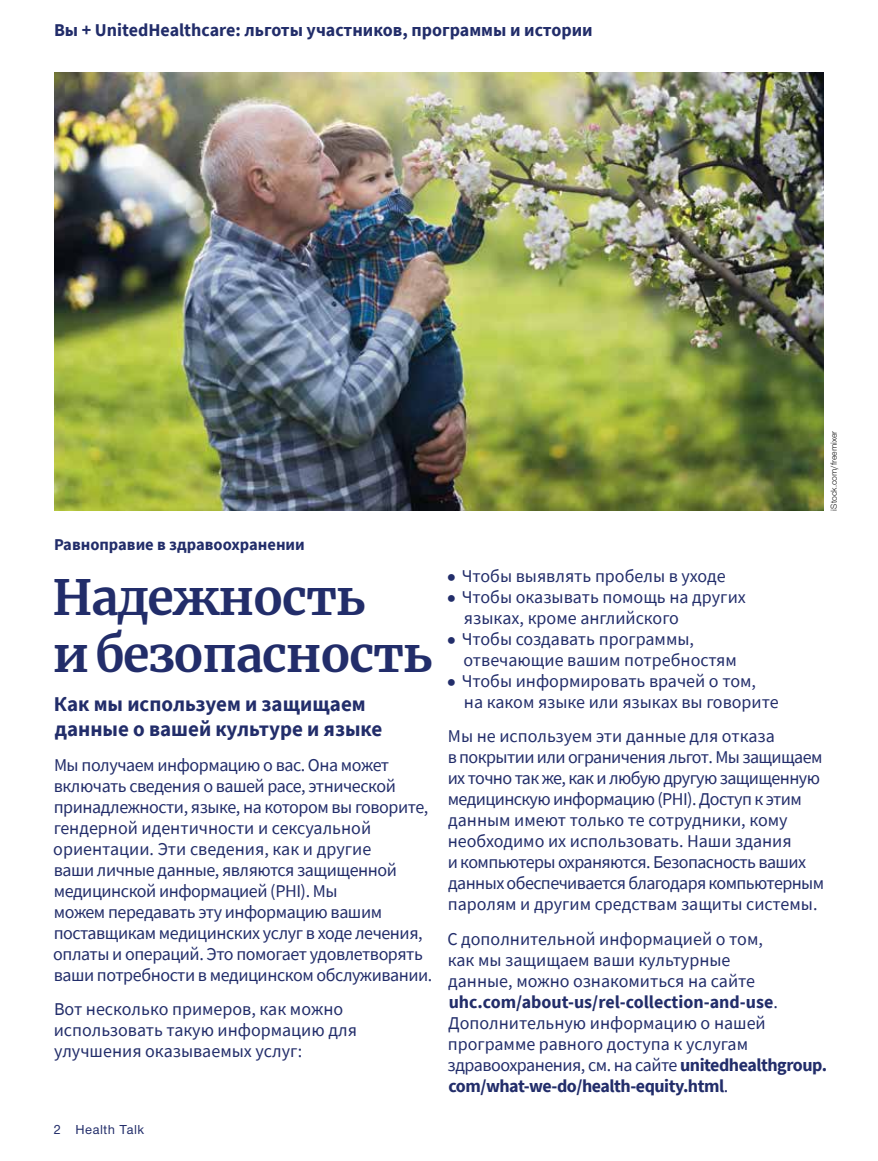
<style>
.page{position:relative;width:878px;height:1161px;background:#fff}
.page>*{position:absolute;margin:0;border:0;box-sizing:border-box;transform-origin:0 0}
.Hed_serif_primary_AM{font:700 48px/57px "Merriweather";letter-spacing:-.025em;color:#222d6a}
.Deck_AMC{font:700 21px/25.2px "Source Sans Pro";color:#222d6a}
.Sans_no_indent_AMC{font:18px/21px "Source Sans Pro";letter-spacing:-.015em;color:#222d6a}
.Sans_no_indent_AMC-2{font:18px/21px "Source Sans Pro";letter-spacing:-.035em;color:#222d6a}
.t1{font:700 18px "Source Sans Pro";color:#222d6a}
.t2{font:700 16.5px "Source Sans Pro";color:#222d6a}
.Folio_V_AMC{font:500 13.5px "UHC Sans";letter-spacing:.04em;color:#222d6a}
.Legal_language_AMC{font:9px "UHC Sans";color:#121212}
.s1{font-weight:700}
</style>
<div class="page">
<img style="left:54px;top:73px;width:770px;height:438px">
<p class="t1" style="left:54px;top:18px;width:540px">Вы + UnitedHealthcare: льготы участников, программы и истории</p>
<p class="t2" style="left:54px;top:533px;width:252px">Равноправие в здравоохранении</p>
<p class="Legal_language_AMC" style="left:827px;top:511px;width:81px;rotate:-90deg">iStock.com/freemixer</p>
<p class="Hed_serif_primary_AM" style="left:52px;top:568px;width:381px">Надежность<br>и безопасность</p>
<p class="Deck_AMC" style="left:54px;top:691px;width:330px">Как мы используем и защищаем данные о вашей культуре и языке</p>
<p class="Sans_no_indent_AMC" style="left:53px;top:754px;width:380px">Мы получаем информацию о вас. Она может включать сведения о вашей расе, этнической принадлежности, языке, на котором вы говорите, гендерной идентичности и сексуальной ориентации. Эти сведения, как и другие<br>ваши личные данные, являются защищенной медицинской информацией (PHI). Мы<br>можем передавать эту информацию вашим поставщикам медицинских услуг в ходе лечения, оплаты и операций. Это помогает удовлетворять ваши потребности в медицинском обслуживании.</p>
<p class="Sans_no_indent_AMC" style="left:54px;top:999px;width:305px">Вот несколько примеров, как можно использовать такую информацию для улучшения оказываемых услуг:</p>
<p class="Folio_V_AMC" style="left:54px;top:1120px;width:92px">2 Health Talk</p>
<p class="Sans_no_indent_AMC" style="left:461px;top:565px;width:265px">Чтобы выявлять пробелы в уходе</p>
<p class="Sans_no_indent_AMC" style="left:461px;top:586px;width:286px">Чтобы оказывать помощь на других языках, кроме английского</p>
<p class="Sans_no_indent_AMC" style="left:461px;top:628px;width:276px">Чтобы создавать программы, отвечающие вашим потребностям</p>
<p class="Sans_no_indent_AMC" style="left:461px;top:670px;width:318px">Чтобы информировать врачей о том, на каком языке или языках вы говорите</p>
<p class="Sans_no_indent_AMC-2" style="left:447px;top:725px;width:378px">Мы не используем эти данные для отказа<br>в покрытии или ограничения льгот. Мы защищаем их точно так же, как и любую другую защищенную медицинскую информацию (PHI). Доступ к этим данным имеют только те сотрудники, кому необходимо их использовать. Наши здания<br>и компьютеры охраняются. Безопасность ваших данных обеспечивается благодаря компьютерным паролям и другим средствам защиты системы.</p>
<p class="Sans_no_indent_AMC" style="left:447px;top:928px;width:381px">С дополнительной информацией о том,<br>как мы защищаем ваши культурные<br>данные, можно ознакомиться на сайте <span class="s1">uhc.com/about-us/rel-collection-and-use</span>.<br>Дополнительную информацию о нашей программе равного доступа к услугам здравоохранения, см. на сайте <span class="s1">unitedhealthgroup. com/what-we-do/health-equity.html</span>.</p>
</div>
